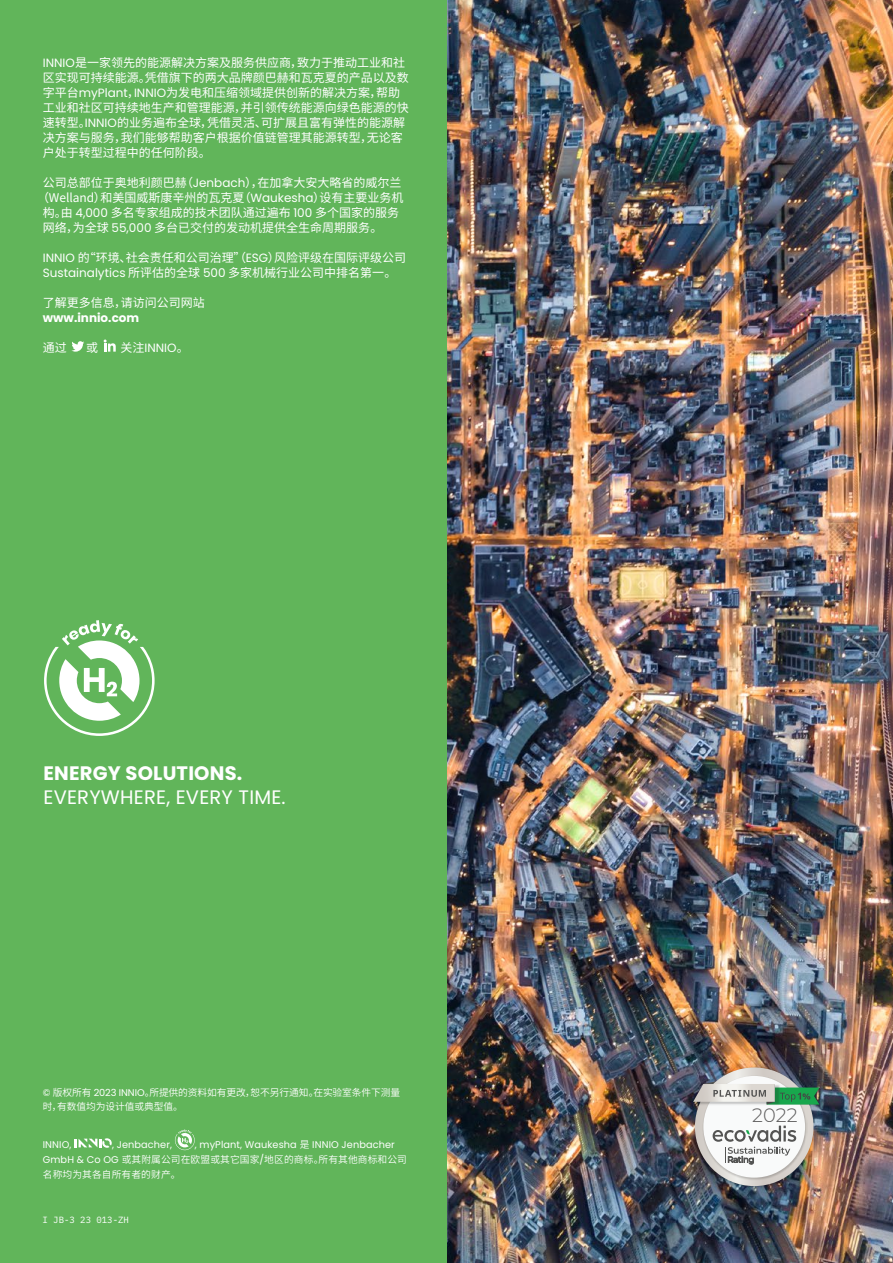
<style>
.page{position:relative;width:893px;height:1263px;background:#fff}
.page>*{position:absolute;margin:0;border:0;box-sizing:border-box;transform-origin:0 0}
.t1{font:19.5px "Poppins";letter-spacing:.01em;color:#fff}
.t2{font:700 19.5px "Poppins";letter-spacing:.01em;color:#fff}
.t3{font:300 19.35px "Montserrat";color:#5c5b5b}
.t4{font:12px/15px "Source Han Sans CN";color:#fff}
.t5{font:700 12px "Poppins";color:#fff}
.t6{font:12px "Poppins";color:#fff}
.t7{font:9.75px/13.5px "Source Han Sans CN";letter-spacing:-.01em;color:#fff}
.t8{font:9.75px/15px "Source Han Sans CN";letter-spacing:.01em;color:#fff}
.t9{font:9.75px "Poppins";letter-spacing:.01em;color:#fff}
.t10{font:9px "IBM Plex Mono";color:#fff}
.s1{font-family:"Poppins"}
.s2{font-family:"Source Han Sans CN"}
</style>
<div class="page">
<img style="left:446px;top:0;width:447px;height:1263px">
<img style="left:693px;top:1066px;width:123px;height:123px">
<svg style="left:695px;top:1067px;width:118px;height:119px"></svg>
<img style="left:701px;top:1074px;width:106px;height:106px">
<div style="left:703px;top:1076px;width:102px;height:101px;background:#f9fafa;border-radius:50%"></div>
<svg style="left:713px;top:1125px;width:83px;height:39px"></svg>
<img style="left:694px;top:1105px;width:14px;height:2px">
<svg style="left:693px;top:1081px;width:127px;height:24px"></svg>
<div style="left:0;top:0;width:446px;height:1263px;background:#61b55a"></div>
<svg style="left:75px;top:1138px;width:37px;height:10px"></svg>
<svg style="left:175px;top:1129px;width:20px;height:21px"></svg>
<svg style="left:44px;top:620px;width:111px;height:116px"></svg>
<svg style="left:71px;top:341px;width:13px;height:11px"></svg>
<svg style="left:104px;top:339px;width:12px;height:13px"></svg>
<p class="t4" style="left:43px;top:55px;width:367px"><span class="s1">INNIO</span>是一家领先的能源解决方案及服务供应商，致力于推动工业和社区实现可持续能源。凭借旗下的两大品牌颜巴赫和瓦克夏的产品以及数字平台<span class="s1">myPlant</span>，<span class="s1">INNIO</span>为发电和压缩领域提供创新的解决方案，帮助工业和社区可持续地生产和管理能源，并引领传统能源向绿色能源的快速转型。<span class="s1">INNIO</span>的业务遍布全球，凭借灵活、可扩展且富有弹性的能源解决方案与服务，我们能够帮助客户根据价值链管理其能源转型，无论客户处于转型过程中的任何阶段。</p>
<p class="t4" style="left:43px;top:175px;width:360px">公司总部位于奥地利颜巴赫（<span class="s1">Jenbach</span>），在加拿大安大略省的威尔兰</p>
<p class="t4" style="left:37px;top:190px;width:368px">（Welland）和美国威斯康辛州的瓦克夏（<span class="s1">Waukesha</span>）设有主要业务机</p>
<p class="t4" style="left:43px;top:205px;width:358px">构。由 <span class="s1">4,000</span> 多名专家组成的技术团队通过遍布 <span class="s1">100</span> 多个国家的服务</p>
<p class="t4" style="left:43px;top:220px;width:341px">网络，为全球 <span class="s1">55,000</span> 多台已交付的发动机提供全生命周期服务。</p>
<p class="t4" style="left:43px;top:250px;width:365px"><span class="s1">INNIO</span> 的“环境、社会责任和公司治理”（<span class="s1">ESG</span>）风险评级在国际评级公司<br><span class="s1">Sustainalytics</span> 所评估的全球 <span class="s1">500</span> 多家机械行业公司中排名第一。</p>
<p class="t4" style="left:43px;top:295px;width:164px">了解更多信息，请访问公司网站</p>
<p class="t5" style="left:43px;top:310px;width:98px">www.innio.com</p>
<p class="t4" style="left:43px;top:340px;width:25px">通过</p>
<p class="t4" style="left:86px;top:340px;width:13px">或</p>
<p class="t6" style="left:120px;top:340px;width:70px"><span class="s2">关注</span>INNIO<span class="s2">。</span></p>
<h1 class="t2" style="left:44px;top:762px;width:200px">ENERGY SOLUTIONS.</h1>
<h1 class="t1" style="left:44px;top:786px;width:244px">EVERYWHERE, EVERY TIME.</h1>
<p class="t7" style="left:43px;top:1086px;width:359px"><span class="s1">©</span> 版权所有 <span class="s1">2023 INNIO</span>。所提供的资料如有更改，恕不另行通知。在实验室条件下测量时，有数值均为设计值或典型值。</p>
<p class="t9" style="left:43px;top:1139px;width:30px">INNIO,</p>
<p class="t9" style="left:112px;top:1139px;width:62px">, Jenbacher,</p>
<p class="t9" style="left:195px;top:1139px;width:202px">, myPlant, Waukesha <span class="s2">是</span> INNIO Jenbacher</p>
<p class="t8" style="left:43px;top:1152px;width:366px"><span class="s1">GmbH &amp; Co OG</span> 或其附属公司在欧盟或其它国家<span class="s1">/</span>地区的商标。所有其他商标和公司名称均为其各自所有者的财产。</p>
<p class="t10" style="left:43px;top:1213px;width:88px">I JB-3 23 013-ZH</p>
<h2 class="t3" style="left:752px;top:1101px;width:47px">2022</h2>
</div>
